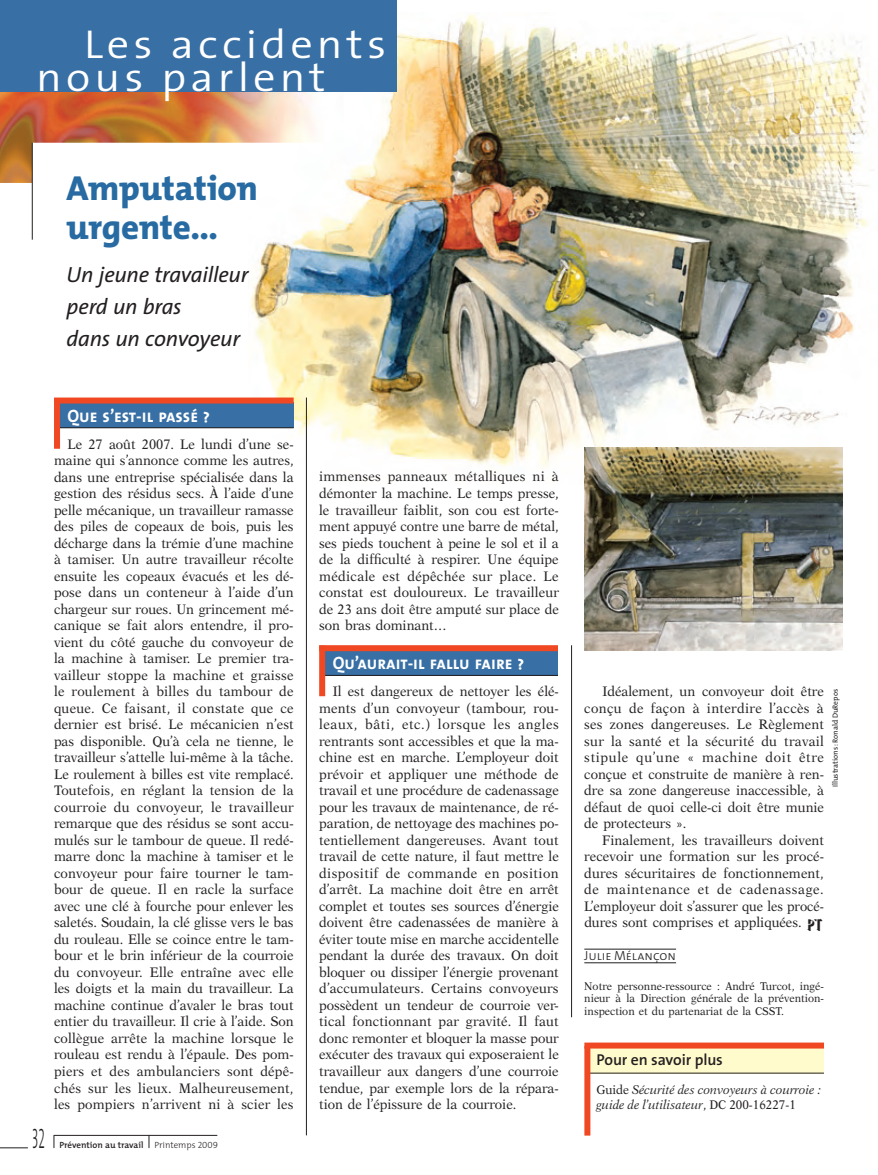
<style>
.page{position:relative;width:878px;height:1175px;background:#fff}
.page>*{position:absolute;margin:0;border:0;box-sizing:border-box;transform-origin:0 0}
.t1{font:300 40.5px/33px "The Sans";letter-spacing:.095em;color:#fff;scale:1.1 1}
.t2{font:800 34.95px/38.4px "The Mix";letter-spacing:-.01em;color:#276ba2}
.t3{font:28.2px "The Sans Light Caps";color:#231f20;scale:.45 1}
.t4{font:italic 22.05px/31.7px "The Sans";letter-spacing:-.015em;color:#231f20}
.t5{font:18px "The Sans Bold Caps";color:#fff;scale:.93 1}
.t6{font:600 15.75px "The Sans";letter-spacing:-.01em;color:#231f20}
.t7{font:13.8px/16.5px "New Aster";color:#231f20;text-align:justify;scale:.93 1}
.t8{font:13.2px "The Sans Light Caps";letter-spacing:-.005em;color:#231f20}
.t9{font:italic 12.6px/15px "New Aster";color:#231f20;scale:.93 1}
.t10{font:11.25px/12.8px "New Aster";color:#231f20;text-align:justify;scale:.93 1}
.t11{font:600 9px "The Mix";color:#231f20}
.t12{font:7.5px "The Mix";color:#231f20}
.s1{font-weight:300}
.s2{font-family:"The Mix Light Caps";font-weight:400}
.s3{font-family:"Umbra";font-size:16.5px}
.s4{font-style:normal}
</style>
<div class="page">
<img style="left:248px;top:13px;width:621px;height:472px">
<div style="left:321px;top:649px;width:238px;height:26px;background:#386fa4"></div>
<div style="left:56px;top:403px;width:238px;height:25px;background:#386fa4"></div>
<img style="left:0;top:91px;width:343px;height:92px">
<hr style="left:306px;top:397px;width:1px;height:738px;background:#231f20">
<hr style="left:571px;top:645px;width:1px;height:372px;background:#231f20">
<div style="left:0;top:0;width:396px;height:91px;background:#386fa4"></div>
<hr style="left:32px;top:143px;width:1px;height:97px;background:#231f20">
<div style="left:54px;top:397px;width:240px;height:6px;background:#f04822"></div>
<hr style="left:56px;top:427px;width:238px;height:1px;background:#231f20">
<div style="left:54px;top:400px;width:6px;height:49px;background:#f04822"></div>
<div style="left:319px;top:645px;width:240px;height:6px;background:#f04822"></div>
<hr style="left:321px;top:675px;width:238px;height:1px;background:#231f20">
<hr style="left:584px;top:948px;width:92px;height:1px;background:#231f20">
<hr style="left:584px;top:962px;width:92px;height:1px;background:#231f20">
<div style="left:319px;top:645px;width:6px;height:51px;background:#f04822"></div>
<svg style="left:0;top:1147px;width:28px;height:1px"></svg>
<hr style="left:54px;top:1135px;width:163px;height:1px;background:#231f20">
<svg style="left:149px;top:1135px;width:1px;height:13px"></svg>
<svg style="left:54px;top:1135px;width:1px;height:13px"></svg>
<div style="left:587px;top:1045px;width:237px;height:28px;background:#fffbcc"></div>
<div style="left:584px;top:1042px;width:240px;height:6px;background:#f04822"></div>
<hr style="left:588px;top:1072px;width:235px;height:1px;background:#231f20">
<div style="left:584px;top:1046px;width:6px;height:89px;background:#f04822"></div>
<img style="left:584px;top:447px;width:258px;height:204px">
<div style="left:558px;top:643px;width:5px;height:34px;background:#fff"></div>
<h1 class="t1" style="left:36px;top:27px;width:319px;text-indent:48px">Les accidents nous parlent</h1>
<h2 class="t2" style="left:67px;top:168px;width:193px">Amputation urgente…</h2>
<h3 class="t4" style="left:67px;top:258px;width:183px">Un jeune travailleur perd un bras<br>dans un convoyeur</h3>
<h3 class="t3" style="left:32px;top:1115px;width:30px">32</h3>
<h3 class="t5" style="left:68px;top:400px;width:154px">Que s’est-il passé ?</h3>
<p class="t7" style="left:54px;top:435px;width:259px;text-indent:14px">Le 27 août 2007. Le lundi d’une se&shy;maine qui s’annonce comme les autres, dans une entreprise spécialisée dans la gestion des résidus secs. À l’aide d’une pelle mécanique, un travailleur ramasse des piles de copeaux de bois, puis les décharge dans la trémie d’une machine à tamiser. Un autre travailleur récolte ensuite les copeaux évacués et les dé&shy;pose dans un conteneur à l’aide d’un chargeur sur roues. Un grincement mé&shy;canique se fait alors entendre, il pro&shy;vient du côté gauche du convoyeur de la machine à tamiser. Le premier tra&shy;vailleur stoppe la machine et graisse le roulement à billes du tambour de queue. Ce faisant, il constate que ce dernier est brisé. Le mécanicien n’est pas disponible. Qu’à cela ne tienne, le travailleur s’attelle lui-même à la tâche.<br>Le roulement à billes est vite remplacé.<br>Toutefois, en réglant la tension de la courroie du convoyeur, le travailleur remarque que des résidus se sont accu&shy;mulés sur le tambour de queue. Il redé&shy;marre donc la machine à tamiser et le convoyeur pour faire tourner le tam&shy;bour de queue. Il en racle la surface avec une clé à fourche pour enlever les saletés. Soudain, la clé glisse vers le bas du rouleau. Elle se coince entre le tam&shy;bour et le brin inférieur de la courroie du convoyeur. Elle entraîne avec elle les doigts et la main du travailleur. La machine continue d’avaler le bras tout entier du travailleur. Il crie à l’aide. Son collègue arrête la machine lorsque le rouleau est rendu à l’épaule. Des pom&shy;piers et des ambulanciers sont dépê‑ chés sur les lieux. Malheureusement, les pompiers n’arrivent ni à scier les</p>
<p class="t11" style="left:59px;top:1137px;width:160px">Prévention au travail <span class="s1">Printemps</span> <span class="s2">2009</span></p>
<p class="t7" style="left:319px;top:468px;width:259px">immenses panneaux métalliques ni à démonter la machine. Le temps presse, le travailleur faiblit, son cou est forte&shy;ment appuyé contre une barre de métal, ses pieds touchent à peine le sol et il a de la difficulté à respirer. Une équipe médicale est dépêchée sur place. Le constat est douloureux. Le travailleur de 23 ans doit être amputé sur place de son bras dominant…</p>
<h3 class="t5" style="left:333px;top:648px;width:207px">Qu’aurait-il fallu faire ?</h3>
<p class="t7" style="left:319px;top:683px;width:259px;text-indent:14px">Il est dangereux de nettoyer les élé&shy;ments d’un convoyeur (tambour, rou&shy;leaux, bâti, etc.) lorsque les angles rentrants sont accessibles et que la ma&shy;chine est en marche. L’employeur doit prévoir et appliquer une méthode de travail et une procédure de cadenassage pour les travaux de maintenance, de ré&shy;paration, de nettoyage des machines po&shy;tentiellement dangereuses. Avant tout travail de cette nature, il faut mettre le dispositif de commande en position d’arrêt. La machine doit être en arrêt complet et toutes ses sources d’énergie doivent être cadenassées de manière à éviter toute mise en marche accidentelle pendant la durée des travaux. On doit bloquer ou dissiper l’énergie provenant d’accumulateurs. Certains convoyeurs possèdent un tendeur de courroie ver‑ tical fonctionnant par gravité. Il faut donc remonter et bloquer la masse pour exécuter des travaux qui exposeraient le travailleur aux dangers d’une courroie tendue, par exemple lors de la répara&shy;tion de l’épissure de la courroie.</p>
<p class="t7" style="left:584px;top:683px;width:259px;text-indent:18px">Idéalement, un convoyeur doit être conçu de façon à interdire l’accès à ses zones dangereuses. Le Règlement sur la santé et la sécurité du travail stipule qu’une « machine doit être conçue et construite de manière à ren&shy;dre sa zone dangereuse inaccessible, à défaut de quoi celle-ci doit être munie de protecteurs ».</p>
<p class="t7" style="left:584px;top:832px;width:259px;text-indent:18px">Finalement, les travailleurs doivent recevoir une formation sur les procé‑ dures sécuritaires de fonctionnement, de maintenance et de cadenassage.<br>L’employeur doit s’assurer que les procé‑ dures sont comprises et appliquées. <span class="s3">PT</span></p>
<p class="t8" style="left:584px;top:945px;width:93px">Julie Mélançon</p>
<p class="t10" style="left:584px;top:979px;width:259px">Notre personne-ressource : André Turcot, ingé&shy;nieur à la Direction générale de la prévention&shy;inspection et du partenariat de la CSST.</p>
<p class="t6" style="left:596px;top:1047px;width:128px">Pour en savoir plus</p>
<p class="t9" style="left:596px;top:1082px;width:243px"><span class="s4">Guide</span> Sécurité des convoyeurs à courroie : guide de l’utilisateur<span class="s4">, DC 200-16227-1</span></p>
<p class="t12" style="left:828px;top:787px;width:100px;rotate:-90deg">Illustrations : Ronald DuRepos</p>
</div>
